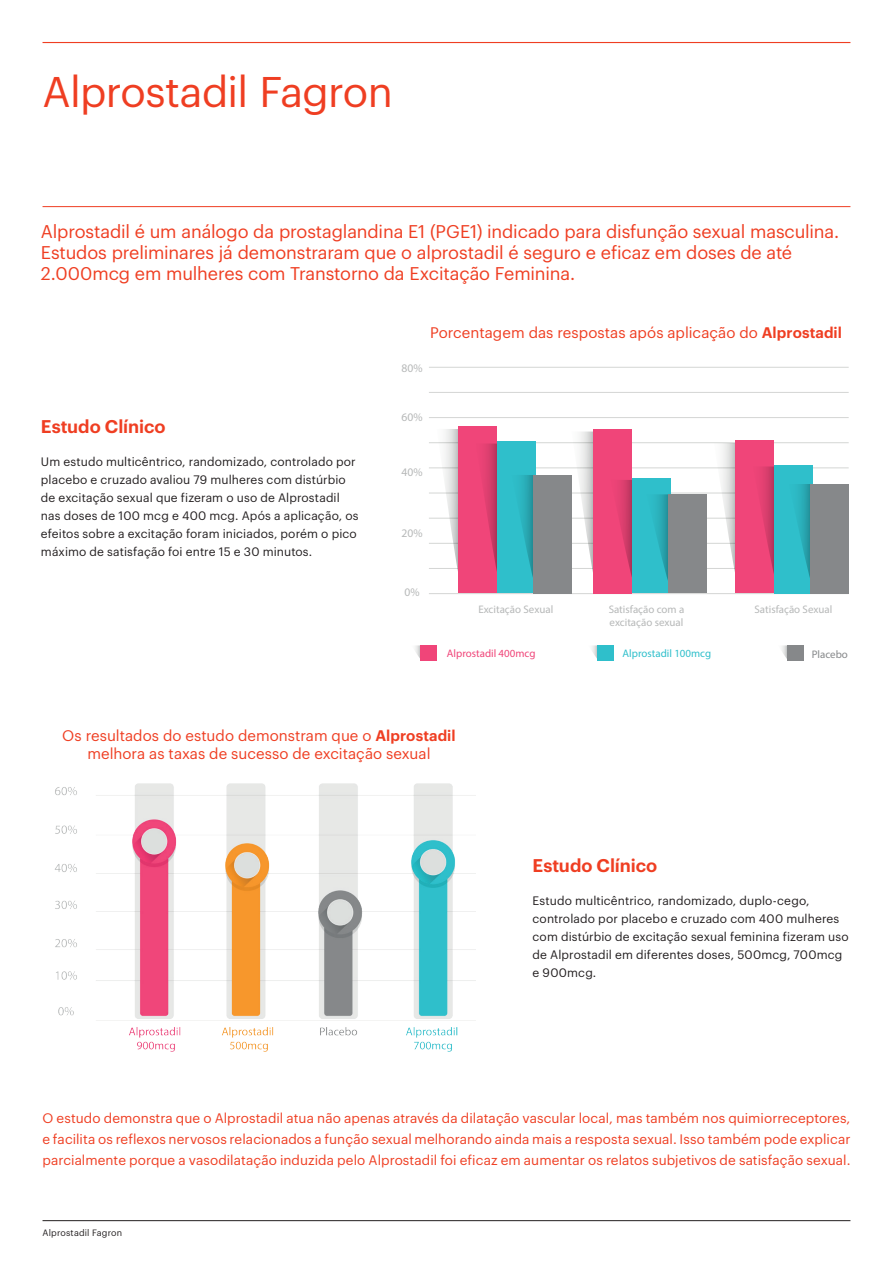
<style>
.page{position:relative;width:893px;height:1263px;background:#fff}
.page>*{position:absolute;margin:0;border:0;box-sizing:border-box;transform-origin:0 0}
.t1{font:42px "Graphik";letter-spacing:-.015em;color:#ef3e22}
.t2{font:18px/21px "Graphik";letter-spacing:-.005em;color:#ef3e22}
.t3{font:600 18px "Graphik";color:#ef3e22}
.t4{font:15px/18px "Graphik";letter-spacing:.005em;color:#ef3e22;text-align:center}
.t5{font:13.5px/21px "Graphik";letter-spacing:.005em;color:#ef3e22;text-align:justify}
.t6{font:12px/18px "Graphik";letter-spacing:.01em;color:#231f20}
.t7{font:600 11.55px "Montserrat";color:#b6b8b8}
.t8{font:600 10.95px/13px "Montserrat";color:#b6b8b8}
.t9{font:600 10.95px "Montserrat";color:#f04579}
.t10{font:600 10.95px "Montserrat";color:#2fbfcb}
.t11{font:600 10.95px "Montserrat";color:#86888a}
.t12{font:9px "Graphik";letter-spacing:.02em;color:#231f20}
.s1{font-weight:600}
</style>
<div class="page">
<hr style="left:43px;top:42px;width:807px;height:1px;background:#ef3e22">
<hr style="left:43px;top:206px;width:807px;height:1px;background:#ef3e22">
<hr style="left:43px;top:1220px;width:807px;height:1px;background:#231f20">
<hr style="left:429px;top:392px;width:420px;height:1px;background:#d4d6d4">
<hr style="left:429px;top:367px;width:420px;height:1px;background:#d4d6d4">
<hr style="left:429px;top:417px;width:420px;height:1px;background:#d4d6d4">
<hr style="left:429px;top:442px;width:420px;height:1px;background:#d4d6d4">
<hr style="left:429px;top:468px;width:420px;height:1px;background:#d4d6d4">
<hr style="left:429px;top:493px;width:420px;height:1px;background:#d4d6d4">
<hr style="left:429px;top:518px;width:420px;height:1px;background:#d4d6d4">
<hr style="left:429px;top:543px;width:420px;height:1px;background:#d4d6d4">
<hr style="left:429px;top:568px;width:420px;height:1px;background:#d4d6d4">
<hr style="left:429px;top:593px;width:420px;height:1px;background:#d4d6d4">
<svg style="left:437px;top:429px;width:21px;height:142px"></svg>
<div style="left:458px;top:426px;width:38px;height:167px;background:#f04579"></div>
<svg style="left:484px;top:443px;width:13px;height:136px"></svg>
<div style="left:497px;top:442px;width:38px;height:151px;background:#2fbfcb"></div>
<svg style="left:521px;top:475px;width:12px;height:102px"></svg>
<div style="left:533px;top:475px;width:38px;height:118px;background:#86888a"></div>
<svg style="left:572px;top:431px;width:21px;height:141px"></svg>
<div style="left:593px;top:429px;width:38px;height:164px;background:#f04579"></div>
<svg style="left:619px;top:480px;width:13px;height:103px"></svg>
<div style="left:632px;top:478px;width:38px;height:115px;background:#2fbfcb"></div>
<svg style="left:656px;top:494px;width:12px;height:86px"></svg>
<div style="left:668px;top:494px;width:38px;height:99px;background:#86888a"></div>
<svg style="left:714px;top:443px;width:21px;height:129px"></svg>
<div style="left:735px;top:441px;width:39px;height:152px;background:#f04579"></div>
<svg style="left:761px;top:466px;width:13px;height:108px"></svg>
<div style="left:774px;top:465px;width:39px;height:128px;background:#2fbfcb"></div>
<svg style="left:798px;top:484px;width:12px;height:94px"></svg>
<div style="left:810px;top:484px;width:39px;height:109px;background:#86888a"></div>
<svg style="left:415px;top:645px;width:5px;height:13px"></svg>
<div style="left:420px;top:645px;width:17px;height:16px;background:#f04579"></div>
<svg style="left:592px;top:645px;width:5px;height:13px"></svg>
<div style="left:597px;top:645px;width:16px;height:16px;background:#2fbfcb"></div>
<svg style="left:782px;top:645px;width:5px;height:14px"></svg>
<div style="left:787px;top:645px;width:16px;height:16px;background:#86888a"></div>
<img style="left:54px;top:783px;width:422px;height:269px">
<h1 class="t1" style="left:43px;top:60px;width:352px">Alprostadil Fagron</h1>
<p class="t2" style="left:41px;top:219px;width:800px">Alprostadil é um análogo da prostaglandina E1 (PGE1) indicado para disfunção sexual masculina.<br>Estudos preliminares já demonstraram que o alprostadil é seguro e eficaz em doses de até<br>2.000mcg em mulheres com Transtorno da Excitação Feminina.</p>
<h2 class="t3" style="left:41px;top:412px;width:126px">Estudo Clínico</h2>
<p class="t6" style="left:41px;top:451px;width:319px">Um estudo multicêntrico, randomizado, controlado por placebo e cruzado avaliou 79 mulheres com distúrbio de excitação sexual que fizeram o uso de Alprostadil nas doses de 100 mcg e 400 mcg. Após a aplicação, os efeitos sobre a excitação foram iniciados, porém o pico máximo de satisfação foi entre 15 e 30 minutos.</p>
<p class="t7" style="left:401px;top:361px;width:23px">80%</p>
<p class="t4" style="left:430px;top:322px;width:413px">Porcentagem das respostas após aplicação do <span class="s1">Alprostadil</span></p>
<p class="t7" style="left:401px;top:410px;width:23px">60%</p>
<p class="t7" style="left:401px;top:465px;width:23px">40%</p>
<p class="t7" style="left:401px;top:526px;width:23px">20%</p>
<p class="t7" style="left:404px;top:585px;width:17px">0%</p>
<p class="t8" style="left:478px;top:603px;width:76px">Excitação Sexual</p>
<p class="t8" style="left:609px;top:603px;width:77px">Satisfação com a excitação sexual</p>
<p class="t8" style="left:754px;top:603px;width:79px">Satisfação Sexual</p>
<p class="t9" style="left:447px;top:647px;width:90px">Alprostadil 400mcg</p>
<p class="t10" style="left:623px;top:647px;width:90px">Alprostadil 100mcg</p>
<p class="t11" style="left:812px;top:647px;width:38px">Placebo</p>
<p class="t4" style="left:62px;top:725px;width:395px">Os resultados do estudo demonstram que o <span class="s1">Alprostadil </span>melhora as taxas de sucesso de excitação sexual</p>
<h2 class="t3" style="left:533px;top:851px;width:126px">Estudo Clínico</h2>
<p class="t6" style="left:533px;top:890px;width:318px">Estudo multicêntrico, randomizado, duplo-cego, controlado por placebo e cruzado com 400 mulheres com distúrbio de excitação sexual feminina fizeram uso de Alprostadil em diferentes doses, 500mcg, 700mcg e 900mcg.</p>
<p class="t5" style="left:43px;top:1107px;width:809px">O estudo demonstra que o Alprostadil atua não apenas através da dilatação vascular local, mas também nos quimiorreceptores, e facilita os reflexos nervosos relacionados a função sexual melhorando ainda mais a resposta sexual. Isso também pode explicar parcialmente porque a vasodilatação induzida pelo Alprostadil foi eficaz em aumentar os relatos subjetivos de satisfação sexual.</p>
<p class="t12" style="left:43px;top:1226px;width:81px">Alprostadil Fagron</p>
</div>
